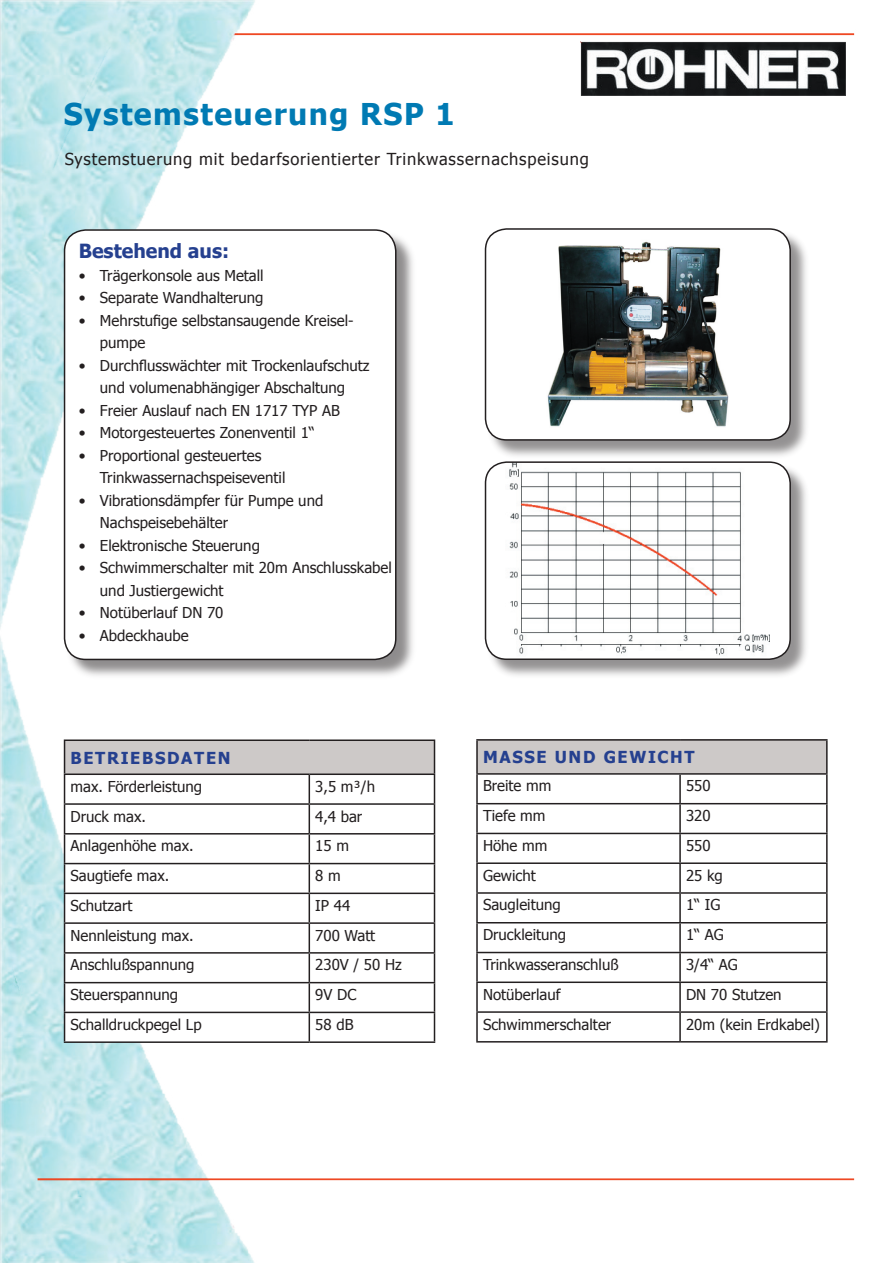
<style>
.page{position:relative;width:893px;height:1263px;background:#fff}
.page>*{position:absolute;margin:0;border:0;box-sizing:border-box;transform-origin:0 0}
.t1{font:700 30px "Tahoma";letter-spacing:.05em;color:#007ab3}
.t2{font:700 19.5px "Tahoma";color:#25408f}
.t3{font:16.5px "Tahoma";letter-spacing:.05em;color:#231f20}
.t4{font:700 16.5px "Tahoma";letter-spacing:.1em;color:#25408f}
.t5{font:15px/22.5px "Tahoma";color:#231f20}
</style>
<div class="page">
<img style="left:0;top:0;width:855px;height:1263px">
<div style="left:65px;top:740px;width:369px;height:34px;background:#cdc9c8"></div>
<svg style="left:65px;top:775px;width:369px;height:266px"></svg>
<hr style="left:64px;top:803px;width:245px;height:2px;background:#231f20">
<hr style="left:309px;top:803px;width:126px;height:2px;background:#231f20">
<hr style="left:64px;top:833px;width:245px;height:1px;background:#231f20">
<hr style="left:309px;top:833px;width:126px;height:1px;background:#231f20">
<hr style="left:64px;top:863px;width:245px;height:1px;background:#231f20">
<hr style="left:309px;top:863px;width:126px;height:1px;background:#231f20">
<hr style="left:64px;top:892px;width:245px;height:2px;background:#231f20">
<hr style="left:309px;top:892px;width:126px;height:2px;background:#231f20">
<hr style="left:64px;top:922px;width:245px;height:2px;background:#231f20">
<hr style="left:309px;top:922px;width:126px;height:2px;background:#231f20">
<hr style="left:64px;top:952px;width:245px;height:2px;background:#231f20">
<hr style="left:309px;top:952px;width:126px;height:2px;background:#231f20">
<hr style="left:64px;top:982px;width:245px;height:1px;background:#231f20">
<hr style="left:309px;top:982px;width:126px;height:1px;background:#231f20">
<hr style="left:64px;top:1012px;width:245px;height:1px;background:#231f20">
<svg style="left:64px;top:775px;width:1px;height:266px"></svg>
<hr style="left:309px;top:1012px;width:126px;height:1px;background:#231f20">
<svg style="left:309px;top:775px;width:1px;height:266px"></svg>
<svg style="left:434px;top:775px;width:1px;height:266px"></svg>
<hr style="left:64px;top:1041px;width:245px;height:2px;background:#231f20">
<hr style="left:309px;top:1041px;width:126px;height:2px;background:#231f20">
<hr style="left:64px;top:739px;width:245px;height:2px;background:#231f20">
<hr style="left:64px;top:741px;width:1px;height:32px;background:#231f20">
<hr style="left:309px;top:739px;width:126px;height:2px;background:#231f20">
<hr style="left:434px;top:741px;width:1px;height:32px;background:#231f20">
<hr style="left:64px;top:773px;width:245px;height:2px;background:#231f20">
<hr style="left:309px;top:773px;width:126px;height:2px;background:#231f20">
<div style="left:477px;top:740px;width:350px;height:34px;background:#cdc9c8"></div>
<svg style="left:478px;top:775px;width:348px;height:266px"></svg>
<hr style="left:476px;top:803px;width:204px;height:1px;background:#231f20">
<hr style="left:680px;top:803px;width:148px;height:1px;background:#231f20">
<hr style="left:476px;top:833px;width:204px;height:1px;background:#231f20">
<hr style="left:680px;top:833px;width:148px;height:1px;background:#231f20">
<hr style="left:476px;top:862px;width:204px;height:2px;background:#231f20">
<hr style="left:680px;top:862px;width:148px;height:2px;background:#231f20">
<hr style="left:476px;top:892px;width:204px;height:2px;background:#231f20">
<hr style="left:680px;top:892px;width:148px;height:2px;background:#231f20">
<hr style="left:476px;top:922px;width:204px;height:1px;background:#231f20">
<hr style="left:680px;top:922px;width:148px;height:1px;background:#231f20">
<hr style="left:476px;top:952px;width:204px;height:1px;background:#231f20">
<hr style="left:680px;top:952px;width:148px;height:1px;background:#231f20">
<hr style="left:476px;top:981px;width:204px;height:2px;background:#231f20">
<hr style="left:680px;top:981px;width:148px;height:2px;background:#231f20">
<hr style="left:476px;top:1011px;width:204px;height:2px;background:#231f20">
<hr style="left:680px;top:1011px;width:148px;height:2px;background:#231f20">
<hr style="left:476px;top:1041px;width:204px;height:1px;background:#231f20">
<hr style="left:680px;top:1041px;width:148px;height:1px;background:#231f20">
<hr style="left:476px;top:775px;width:2px;height:28px;background:#231f20">
<hr style="left:679px;top:775px;width:2px;height:28px;background:#231f20">
<hr style="left:826px;top:775px;width:2px;height:28px;background:#231f20">
<hr style="left:476px;top:804px;width:2px;height:29px;background:#231f20">
<hr style="left:679px;top:804px;width:2px;height:29px;background:#231f20">
<hr style="left:826px;top:804px;width:2px;height:29px;background:#231f20">
<hr style="left:476px;top:834px;width:2px;height:28px;background:#231f20">
<hr style="left:679px;top:834px;width:2px;height:28px;background:#231f20">
<hr style="left:826px;top:834px;width:2px;height:28px;background:#231f20">
<hr style="left:476px;top:864px;width:2px;height:28px;background:#231f20">
<hr style="left:679px;top:864px;width:2px;height:28px;background:#231f20">
<hr style="left:826px;top:864px;width:2px;height:28px;background:#231f20">
<hr style="left:476px;top:894px;width:2px;height:28px;background:#231f20">
<hr style="left:679px;top:894px;width:2px;height:28px;background:#231f20">
<hr style="left:826px;top:894px;width:2px;height:28px;background:#231f20">
<hr style="left:476px;top:923px;width:2px;height:29px;background:#231f20">
<hr style="left:679px;top:923px;width:2px;height:29px;background:#231f20">
<hr style="left:826px;top:923px;width:2px;height:29px;background:#231f20">
<hr style="left:476px;top:953px;width:2px;height:28px;background:#231f20">
<hr style="left:679px;top:953px;width:2px;height:28px;background:#231f20">
<hr style="left:826px;top:953px;width:2px;height:28px;background:#231f20">
<hr style="left:476px;top:983px;width:2px;height:28px;background:#231f20">
<hr style="left:679px;top:983px;width:2px;height:28px;background:#231f20">
<hr style="left:826px;top:983px;width:2px;height:28px;background:#231f20">
<hr style="left:476px;top:1013px;width:2px;height:28px;background:#231f20">
<hr style="left:679px;top:1013px;width:2px;height:28px;background:#231f20">
<hr style="left:826px;top:1013px;width:2px;height:28px;background:#231f20">
<hr style="left:476px;top:739px;width:204px;height:2px;background:#231f20">
<hr style="left:476px;top:741px;width:2px;height:32px;background:#231f20">
<hr style="left:680px;top:739px;width:148px;height:2px;background:#231f20">
<hr style="left:826px;top:741px;width:2px;height:32px;background:#231f20">
<hr style="left:476px;top:773px;width:204px;height:2px;background:#231f20">
<hr style="left:680px;top:773px;width:148px;height:2px;background:#231f20">
<div style="left:485px;top:462px;width:326px;height:219px;background:#231f20;opacity:.49"></div>
<svg style="left:484px;top:461px;width:308px;height:198px"></svg>
<div style="left:65px;top:230px;width:352px;height:451px;background:#231f20;opacity:.51"></div>
<svg style="left:63px;top:229px;width:334px;height:430px"></svg>
<div style="left:485px;top:229px;width:326px;height:232px;background:#231f20;opacity:.49"></div>
<img style="left:484px;top:227px;width:308px;height:213px">
<h1 class="t1" style="left:64px;top:93px;width:392px">Systemsteuerung RSP 1</h1>
<p class="t3" style="left:65px;top:148px;width:526px">Systemstuerung mit bedarfsorientierter Trinkwassernachspeisung</p>
<h2 class="t2" style="left:79px;top:238px;width:152px">Bestehend aus:</h2>
<p class="t5" style="left:79px;top:263px;width:187px">• Trägerkonsole aus Metall</p>
<p class="t5" style="left:79px;top:286px;width:186px">• Separate Wandhalterung</p>
<p class="t5" style="left:100px;top:308px;width:255px;text-indent:-21px">• Mehrstufige selbstansaugende Kreisel&shy;pumpe</p>
<p class="t5" style="left:79px;top:353px;width:292px;text-align:center">• Durchflusswächter mit Trockenlaufschutz und volumenabhängiger Abschaltung</p>
<p class="t5" style="left:79px;top:398px;width:263px">• Freier Auslauf nach EN 1717 TYP AB</p>
<p class="t5" style="left:79px;top:421px;width:238px">• Motorgesteuertes Zonenventil 1“</p>
<p class="t5" style="left:100px;top:443px;width:187px;text-indent:-21px">• Proportional gesteuertes<br>Trinkwassernachspeiseventil</p>
<p class="t5" style="left:100px;top:488px;width:225px;text-indent:-21px">• Vibrationsdämpfer für Pumpe und<br>Nachspeisebehälter</p>
<p class="t5" style="left:79px;top:533px;width:183px">• Elektronische Steuerung</p>
<p class="t5" style="left:100px;top:556px;width:293px;text-indent:-21px">• Schwimmerschalter mit 20m Anschlusskabel und Justiergewicht</p>
<p class="t5" style="left:79px;top:601px;width:146px">• Notüberlauf DN 70</p>
<p class="t5" style="left:79px;top:623px;width:111px">• Abdeckhaube</p>
<p class="t4" style="left:71px;top:746px;width:161px">BETRIEBSDATEN</p>
<p class="t5" style="left:71px;top:774px;width:133px">max. Förderleistung</p>
<p class="t5" style="left:315px;top:774px;width:61px">3,5 m³/h</p>
<p class="t5" style="left:71px;top:804px;width:77px">Druck max.</p>
<p class="t5" style="left:315px;top:804px;width:49px">4,4 bar</p>
<p class="t5" style="left:71px;top:834px;width:125px">Anlagenhöhe max.</p>
<p class="t5" style="left:315px;top:834px;width:35px">15 m</p>
<p class="t5" style="left:71px;top:863px;width:100px">Saugtiefe max.</p>
<p class="t5" style="left:315px;top:863px;width:27px">8 m</p>
<p class="t5" style="left:71px;top:893px;width:63px">Schutzart</p>
<p class="t5" style="left:315px;top:893px;width:36px">IP 44</p>
<p class="t5" style="left:71px;top:923px;width:125px">Nennleistung max.</p>
<p class="t5" style="left:315px;top:923px;width:62px">700 Watt</p>
<p class="t5" style="left:71px;top:953px;width:126px">Anschlußspannung</p>
<p class="t5" style="left:315px;top:953px;width:88px">230V / 50 Hz</p>
<p class="t5" style="left:71px;top:983px;width:109px">Steuerspannung</p>
<p class="t5" style="left:315px;top:983px;width:43px">9V DC</p>
<p class="t5" style="left:71px;top:1012px;width:133px">Schalldruckpegel Lp</p>
<p class="t5" style="left:315px;top:1012px;width:40px">58 dB</p>
<p class="t4" style="left:483px;top:746px;width:213px">MASSE UND GEWICHT</p>
<p class="t5" style="left:483px;top:774px;width:70px">Breite mm</p>
<p class="t5" style="left:686px;top:774px;width:26px">550</p>
<p class="t5" style="left:483px;top:804px;width:64px">Tiefe mm</p>
<p class="t5" style="left:686px;top:804px;width:26px">320</p>
<p class="t5" style="left:483px;top:833px;width:66px">Höhe mm</p>
<p class="t5" style="left:686px;top:833px;width:26px">550</p>
<p class="t5" style="left:483px;top:863px;width:54px">Gewicht</p>
<p class="t5" style="left:686px;top:863px;width:38px">25 kg</p>
<p class="t5" style="left:483px;top:893px;width:79px">Saugleitung</p>
<p class="t5" style="left:686px;top:893px;width:36px">1“ IG</p>
<p class="t5" style="left:483px;top:923px;width:85px">Druckleitung</p>
<p class="t5" style="left:686px;top:923px;width:39px">1“ AG</p>
<p class="t5" style="left:483px;top:952px;width:137px">Trinkwasseranschluß</p>
<p class="t5" style="left:686px;top:952px;width:53px">3/4“ AG</p>
<p class="t5" style="left:483px;top:982px;width:79px">Notüberlauf</p>
<p class="t5" style="left:686px;top:982px;width:97px">DN 70 Stutzen</p>
<p class="t5" style="left:483px;top:1012px;width:130px">Schwimmerschalter</p>
<p class="t5" style="left:686px;top:1012px;width:135px">20m (kein Erdkabel)</p>
</div>
